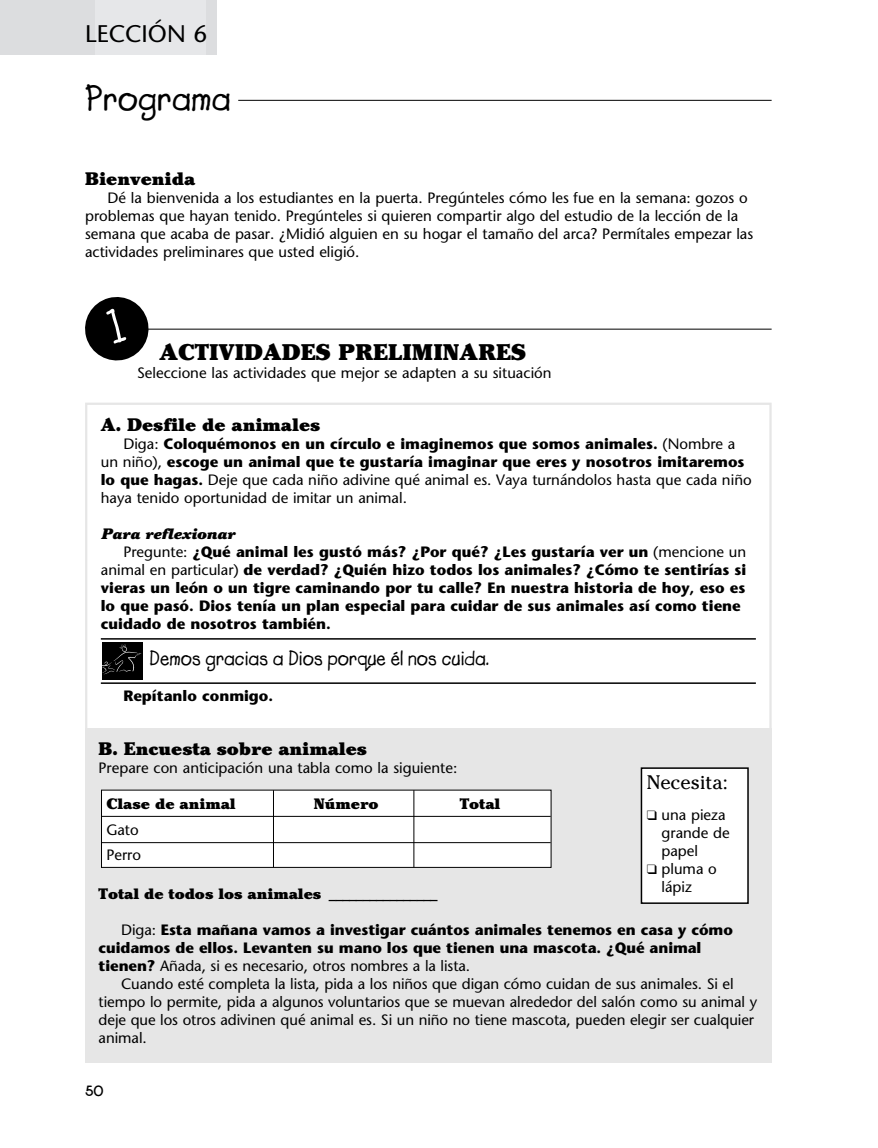
<style>
.page{position:relative;width:878px;height:1148px;background:#fff}
.page>*{position:absolute;margin:0;border:0;box-sizing:border-box;transform-origin:0 0}
.t1{font:700 36px "Lemonade";color:#000}
.t2{font:24px "Stone Sans";color:#000}
.t3{font:900 22.5px "Cheltenham";color:#000}
.t4{font:700 21px "Lemonade";color:#000;scale:.95 1}
.t5{font:19.5px "Cheltenham";color:#000}
.t6{font:900 18px "Cheltenham";color:#000}
.t7{font:15px/18px "Stone Sans";color:#000}
.t8{font:700 15px/18px "Stone Sans";color:#000}
.t9{font:900 15px "Cheltenham";color:#000}
.t10{font:italic 900 15px "Cheltenham";color:#000}
.t11{font:700 15px "New Garden";color:#000}
.s1{font-weight:700}
.s2{font-weight:400}
</style>
<div class="page">
<hr style="left:101px;top:638px;width:654px;height:1px;background:#000">
<hr style="left:101px;top:682px;width:654px;height:2px;background:#000">
<div style="left:102px;top:642px;width:40px;height:37px;background:#000"></div>
<svg style="left:102px;top:644px;width:39px;height:30px"></svg>
<div style="left:85px;top:729px;width:686px;height:333px;background:#e6e6e6"></div>
<div style="left:0;top:0;width:95px;height:54px;background:#dcdddf"></div>
<div style="left:95px;top:0;width:111px;height:54px;background:#e6e7e9"></div>
<div style="left:206px;top:0;width:10px;height:54px;background:#dcdddf"></div>
<hr style="left:238px;top:100px;width:533px;height:1px;background:#000">
<hr style="left:133px;top:329px;width:638px;height:1px;background:#000">
<div style="left:641px;top:768px;width:107px;height:135px;background:#fff"></div>
<div style="left:640px;top:767px;width:108px;height:137px;border:2px solid #000"></div>
<div style="left:101px;top:790px;width:450px;height:77px;background:#fff"></div>
<hr style="left:102px;top:816px;width:448px;height:1px;background:#000">
<hr style="left:102px;top:842px;width:448px;height:1px;background:#000">
<hr style="left:273px;top:790px;width:1px;height:77px;background:#000">
<hr style="left:413px;top:790px;width:1px;height:77px;background:#000">
<svg style="left:85px;top:297px;width:67px;height:64px"></svg>
<h2 class="t2" style="left:85px;top:24px;width:123px">LECCIÓN 6</h2>
<h1 class="t1" style="left:85px;top:76px;width:148px">Programa</h1>
<p class="t6" style="left:85px;top:172px;width:112px">Bienvenida</p>
<p class="t7" style="left:85px;top:191px;width:669px;text-indent:22px">Dé la bienvenida a los estudiantes en la puerta. Pregúnteles cómo les fue en la semana: gozos o problemas que hayan tenido. Pregúnteles si quieren compartir algo del estudio de la lección de la semana que acaba de pasar. ¿Midió alguien en su hogar el tamaño del arca? Permítales empezar las actividades preliminares que usted eligió.</p>
<h3 class="t3" style="left:160px;top:343px;width:368px">ACTIVIDADES PRELIMINARES</h3>
<p class="t7" style="left:137px;top:365px;width:416px">Seleccione las actividades que mejor se adapten a su situación</p>
<p class="t6" style="left:101px;top:417px;width:221px">A. Desfile de animales</p>
<p class="t7" style="left:101px;top:436px;width:652px;text-indent:22px">Diga: <span class="s1">Coloquémonos en un círculo e imaginemos que somos animales.</span> (Nombre a un niño), <span class="s1">escoge un animal que te gustaría imaginar que eres y nosotros imitaremos lo que hagas.</span> Deje que cada niño adivine qué animal es. Vaya turnándolos hasta que cada niño haya tenido oportunidad de imitar un animal.</p>
<p class="t10" style="left:101px;top:528px;width:136px">Para reflexionar</p>
<p class="t8" style="left:101px;top:544px;width:647px;text-indent:22px"><span class="s2">Pregunte:</span> ¿Qué animal les gustó más? ¿Por qué? ¿Les gustaría ver un <span class="s2">(mencione un animal en particular)</span> de verdad? ¿Quién hizo todos los animales? ¿Cómo te sentirías si vieras un león o un tigre caminando por tu calle? En nuestra historia de hoy, eso es lo que pasó. Dios tenía un plan especial para cuidar de sus animales así como tiene cuidado de nosotros también.</p>
<h3 class="t4" style="left:149px;top:645px;width:359px">Demos gracias a Dios porque él nos cuida.</h3>
<p class="t8" style="left:123px;top:688px;width:151px">Repítanlo conmigo.</p>
<p class="t6" style="left:99px;top:741px;width:270px">B. Encuesta sobre animales</p>
<p class="t7" style="left:99px;top:760px;width:360px">Prepare con anticipación una tabla como la siguiente:</p>
<h3 class="t5" style="left:646px;top:770px;width:83px">Necesita:</h3>
<p class="t7" style="left:661px;top:807px;width:70px;text-indent:-15px">❑ una pieza grande de papel</p>
<p class="t7" style="left:661px;top:861px;width:57px;text-indent:-15px">❑ pluma o lápiz</p>
<p class="t9" style="left:106px;top:797px;width:131px">Clase de animal</p>
<p class="t9" style="left:314px;top:797px;width:66px">Número</p>
<p class="t9" style="left:460px;top:797px;width:42px">Total</p>
<p class="t7" style="left:106px;top:818px;width:36px;line-height:24.8px">Gato<br>Perro</p>
<p class="t9" style="left:99px;top:888px;width:340px">Total de todos los animales ________________</p>
<p class="t8" style="left:99px;top:922px;width:635px;text-indent:22px"><span class="s2">Diga:</span> Esta mañana vamos a investigar cuántos animales tenemos en casa y cómo cuidamos de ellos. Levanten su mano los que tienen una mascota. ¿Qué animal tienen? <span class="s2">Añada, si es necesario, otros nombres a la lista.</span></p>
<p class="t7" style="left:99px;top:976px;width:660px;text-indent:22px">Cuando esté completa la lista, pida a los niños que digan cómo cuidan de sus animales. Si el tiempo lo permite, pida a algunos voluntarios que se muevan alrededor del salón como su animal y deje que los otros adivinen qué animal es. Si un niño no tiene mascota, pueden elegir ser cualquier animal.</p>
<p class="t11" style="left:85px;top:1082px;width:20px">50</p>
</div>
